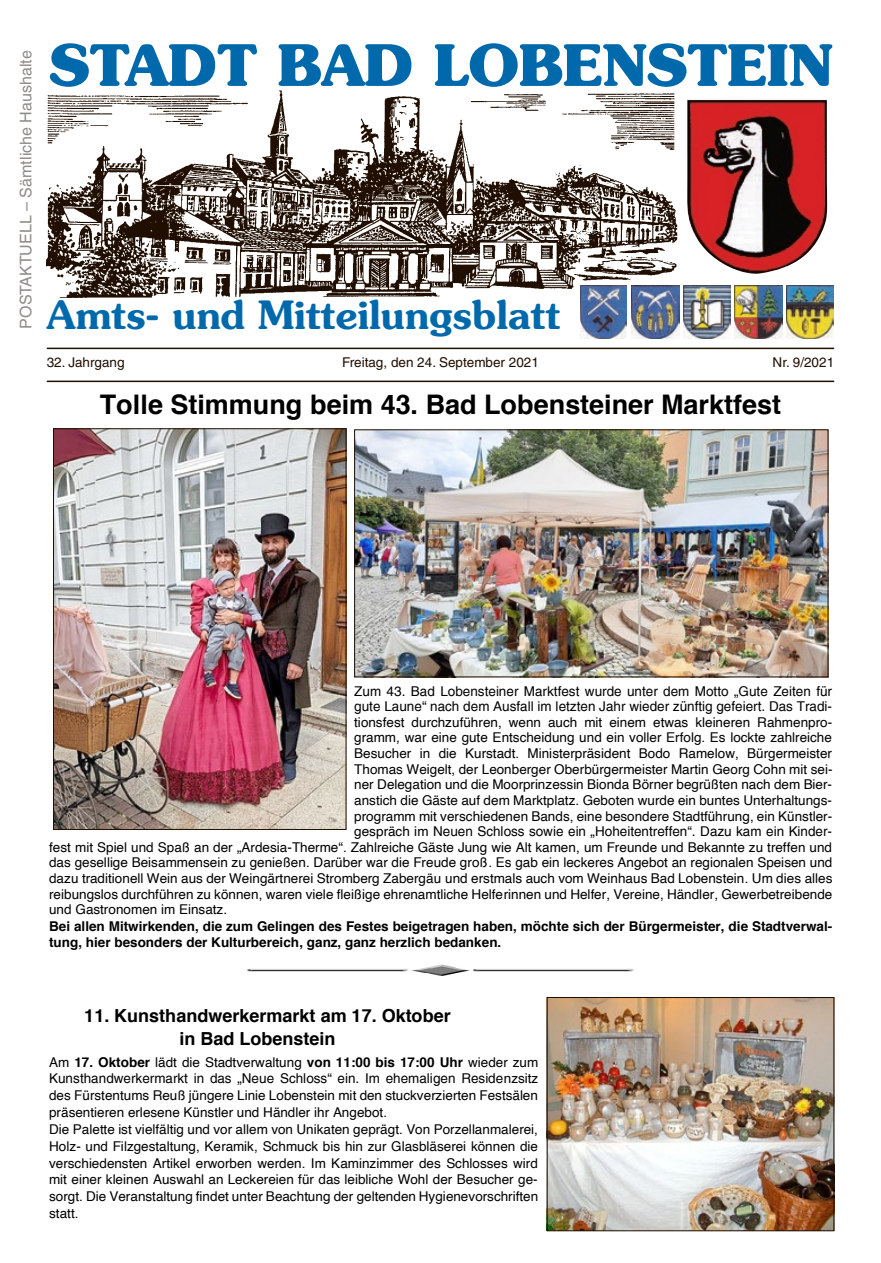
<style>
.page{position:relative;width:881px;height:1263px;background:#fff}
.page>*{position:absolute;margin:0;border:0;box-sizing:border-box;transform-origin:0 0}
.t1{font:700 57px "Souvenir LT";color:#0069ac}
.t2{font:600 39px "Souvenir LT";color:#0069ac}
.t3{font:700 27px "Helvetica";color:#000}
.t4{font:700 18px/22.8px "Helvetica";color:#000}
.t5{font:16.05px "Helvetica LT";color:#8f8c89}
.t6{font:13.5px/16.8px "Helvetica";letter-spacing:.005em;color:#000}
.t7{font:700 13.5px/16px "Helvetica";color:#000}
.t8{font:13.5px "Helvetica LT";color:#200e00}
.s1{font-weight:700}
</style>
<div class="page">
<img style="left:47px;top:90px;width:631px;height:208px">
<img style="left:580px;top:286px;width:46px;height:52px">
<img style="left:683px;top:286px;width:46px;height:52px">
<img style="left:786px;top:286px;width:46px;height:52px">
<img style="left:734px;top:286px;width:48px;height:52px">
<img style="left:631px;top:286px;width:48px;height:52px">
<img style="left:687px;top:100px;width:139px;height:174px">
<hr style="left:47px;top:348px;width:786px;height:1px;background:#200e00">
<hr style="left:47px;top:381px;width:786px;height:1px;background:#200e00">
<img style="left:247px;top:964px;width:387px;height:12px">
<img style="left:55px;top:430px;width:289px;height:398px">
<div style="left:53px;top:428px;width:293px;height:402px;border:1px solid #200e00"></div>
<div style="left:350px;top:426px;width:478px;height:254px;background:linear-gradient(to right,#fff,#fff)"></div>
<img style="left:356px;top:431px;width:470px;height:244px">
<div style="left:354px;top:429px;width:474px;height:248px;border:1px solid #200e00"></div>
<svg style="left:833px;top:997px;width:2px;height:234px"></svg>
<img style="left:548px;top:999px;width:283px;height:230px">
<div style="left:546px;top:997px;width:287px;height:234px;border:1px solid #200e00"></div>
<p class="t5" style="left:16px;top:328px;width:280px;rotate:-90deg">POSTAKTUELL – Sämtliche Haushalte</p>
<h1 class="t1" style="left:49px;top:29px;width:784px">STADT BAD LOBENSTEIN</h1>
<h2 class="t2" style="left:47px;top:291px;width:515px">Amts- und Mitteilungsblatt</h2>
<p class="t8" style="left:47px;top:354px;width:79px">32. Jahrgang</p>
<p class="t8" style="left:342px;top:354px;width:198px">Freitag, den 24. September 2021</p>
<p class="t8" style="left:772px;top:354px;width:63px">Nr. 9/2021</p>
<h3 class="t3" style="left:100px;top:383px;width:682px">Tolle Stimmung beim 43. Bad Lobensteiner Marktfest</h3>
<p class="t6" style="left:354px;top:683px;width:479px">Zum 43. Bad Lobensteiner Marktfest wurde unter dem Motto „Gute Zeiten für</p>
<p class="t6" style="left:354px;top:698px;width:479px">gute Laune“ nach dem Ausfall im letzten Jahr wieder zünftig gefeiert. Das Tradi-</p>
<p class="t6" style="left:354px;top:714px;width:479px">tionsfest durchzuführen, wenn auch mit einem etwas kleineren Rahmenpro-</p>
<p class="t6" style="left:354px;top:730px;width:479px">gramm, war eine gute Entscheidung und ein voller Erfolg. Es lockte zahlreiche</p>
<p class="t6" style="left:354px;top:745px;width:479px">Besucher in die Kurstadt. Ministerpräsident Bodo Ramelow, Bürgermeister</p>
<p class="t6" style="left:354px;top:761px;width:480px">Thomas Weigelt, der Leonberger Oberbürgermeister Martin Georg Cohn mit sei-</p>
<p class="t6" style="left:354px;top:776px;width:479px">ner Delegation und die Moorprinzessin Bionda Börner begrüßten nach dem Bier-</p>
<p class="t6" style="left:354px;top:792px;width:479px">anstich die Gäste auf dem Marktplatz. Geboten wurde ein buntes Unterhaltungs-</p>
<p class="t6" style="left:354px;top:808px;width:479px">programm mit verschiedenen Bands, eine besondere Stadtführung, ein Künstler-</p>
<p class="t6" style="left:354px;top:823px;width:479px">gespräch im Neuen Schloss sowie ein „Hoheitentreffen“. Dazu kam ein Kinder-</p>
<p class="t6" style="left:49px;top:839px;width:784px">fest mit Spiel und Spaß an der „Ardesia-Therme“. Zahlreiche Gäste Jung wie Alt kamen, um Freunde und Bekannte zu treffen und</p>
<p class="t6" style="left:49px;top:855px;width:784px">das gesellige Beisammensein zu genießen. Darüber war die Freude groß. Es gab ein leckeres Angebot an regionalen Speisen und</p>
<p class="t6" style="left:49px;top:870px;width:784px">dazu traditionell Wein aus der Weingärtnerei Stromberg Zabergäu und erstmals auch vom Weinhaus Bad Lobenstein. Um dies alles</p>
<p class="t6" style="left:49px;top:886px;width:784px">reibungslos durchführen zu können, waren viele fleißige ehrenamtliche Helferinnen und Helfer, Vereine, Händler, Gewerbetreibende</p>
<p class="t6" style="left:49px;top:901px;width:179px">und Gastronomen im Einsatz.</p>
<p class="t7" style="left:49px;top:918px;width:784px">Bei allen Mitwirkenden, die zum Gelingen des Festes beigetragen haben, möchte sich der Bürgermeister, die Stadtverwal&shy;tung, hier besonders der Kulturbereich, ganz, ganz herzlich bedanken.</p>
<h3 class="t4" style="left:179px;top:1004px;width:273px;text-indent:-95px">11. Kunsthandwerkermarkt am 17. Oktober in Bad Lobenstein</h3>
<p class="t6" style="left:49px;top:1054px;width:490px">Am <span class="s1">17. Oktober</span> lädt die Stadtverwaltung <span class="s1">von 11:00 bis 17:00 Uhr</span> wieder zum Kunsthandwerkermarkt in das „Neue Schloss“ ein. Im ehemaligen Residenzsitz des Fürstentums Reuß jüngere Linie Lobenstein mit den stuckverzierten Festsälen präsentieren erlesene Künstler und Händler ihr Angebot.<br>Die Palette ist vielfältig und vor allem von Unikaten geprägt. Von Porzellanmalerei, Holz- und Filzgestaltung, Keramik, Schmuck bis hin zur Glasbläserei können die verschiedensten Artikel erworben werden. Im Kaminzimmer des Schlosses wird mit einer kleinen Auswahl an Leckereien für das leibliche Wohl der Besucher ge&shy;sorgt. Die Veranstaltung findet unter Beachtung der geltenden Hygienevorschriften statt.</p>
</div>
